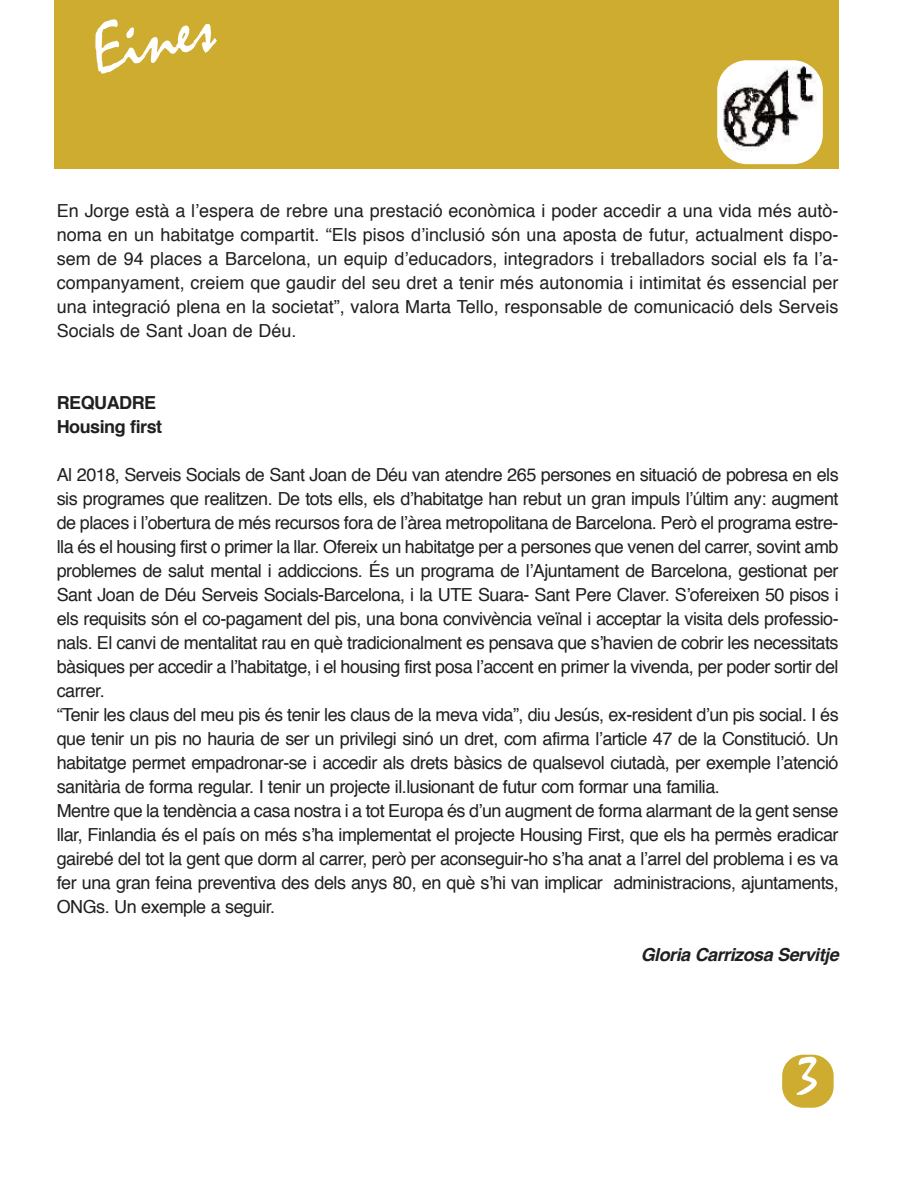
<style>
.page{position:relative;width:918px;height:1188px;background:#fff}
.page>*{position:absolute;margin:0;border:0;box-sizing:border-box;transform-origin:0 0}
.t1{font:72px "Mistral";color:#fff}
.t2{font:54px "Mistral";color:#fff}
.t3{font:18px/24px "Helvetica";letter-spacing:-.03em;color:#221f1f;text-align:justify}
.t4{font:italic 700 18px "Helvetica";letter-spacing:-.03em;color:#221f1f}
.t5{font:700 18px/24px "Helvetica";letter-spacing:-.03em;color:#221f1f}
</style>
<div class="page">
<div style="left:782px;top:1055px;width:52px;height:53px;background:#ceac30;border-radius:21px"></div>
<div style="left:54px;top:0;width:785px;height:169px;background:#ceac30"></div>
<img style="left:717px;top:60px;width:106px;height:104px;border-radius:30px">
<h1 class="t1" style="left:86px;top:23px;width:126px;rotate:-12deg">Eines</h1>
<p class="t3" style="left:57px;top:200px;width:783px">En Jorge està a l’espera de rebre una prestació econòmica i poder accedir a una vida més autò&shy;noma en un habitatge compartit. “Els pisos d’inclusió són una aposta de futur, actualment dispo&shy;sem de 94 places a Barcelona, un equip d’educadors, integradors i treballadors social els fa l’a&shy;companyament, creiem que gaudir del seu dret a tenir més autonomia i intimitat és essencial per una integració plena en la societat”, valora Marta Tello, responsable de comunicació dels Serveis Socials de Sant Joan de Déu.</p>
<p class="t5" style="left:57px;top:392px;width:107px">REQUADRE<br>Housing first</p>
<p class="t3" style="left:57px;top:464px;width:783px;text-align:left">Al 2018, Serveis Socials de Sant Joan de Déu van atendre 265 persones en situació de pobresa en els sis programes que realitzen. De tots ells, els d’habitatge han rebut un gran impuls l’últim any: augment de places i l’obertura de més recursos fora de l’àrea metropolitana de Barcelona. Però el programa estre&shy;lla és el housing first o primer la llar. Ofereix un habitatge per a persones que venen del carrer, sovint amb problemes de salut mental i addiccions. És un programa de l’Ajuntament de Barcelona, gestionat per Sant Joan de Déu Serveis Socials-Barcelona, i la UTE Suara- Sant Pere Claver. S’ofereixen 50 pisos i els requisits són el co-pagament del pis, una bona convivència veïnal i acceptar la visita dels professio&shy;nals. El canvi de mentalitat rau en què tradicionalment es pensava que s’havien de cobrir les necessitats bàsiques per accedir a l’habitatge, i el housing first posa l’accent en primer la vivenda, per poder sortir del carrer.<br>“Tenir les claus del meu pis és tenir les claus de la meva vida”, diu Jesús, ex-resident d’un pis social. I és que tenir un pis no hauria de ser un privilegi sinó un dret, com afirma l’article 47 de la Constitució. Un habitatge permet empadronar-se i accedir als drets bàsics de qualsevol ciutadà, per exemple l’atenció sanitària de forma regular. I tenir un projecte il.lusionant de futur com formar una familia.<br>Mentre que la tendència a casa nostra i a tot Europa és d’un augment de forma alarmant de la gent sense llar, Finlandia és el país on més s’ha implementat el projecte Housing First, que els ha permès eradicar gairebé del tot la gent que dorm al carrer, però per aconseguir-ho s’ha anat a l’arrel del problema i es va fer una gran feina preventiva des dels anys 80, en què s’hi van implicar administracions, ajuntaments, ONGs. Un exemple a seguir.</p>
<p class="t4" style="left:641px;top:948px;width:200px">Glòria Carrizosa Servitje</p>
<h2 class="t2" style="left:797px;top:1052px;width:22px">3</h2>
</div>
